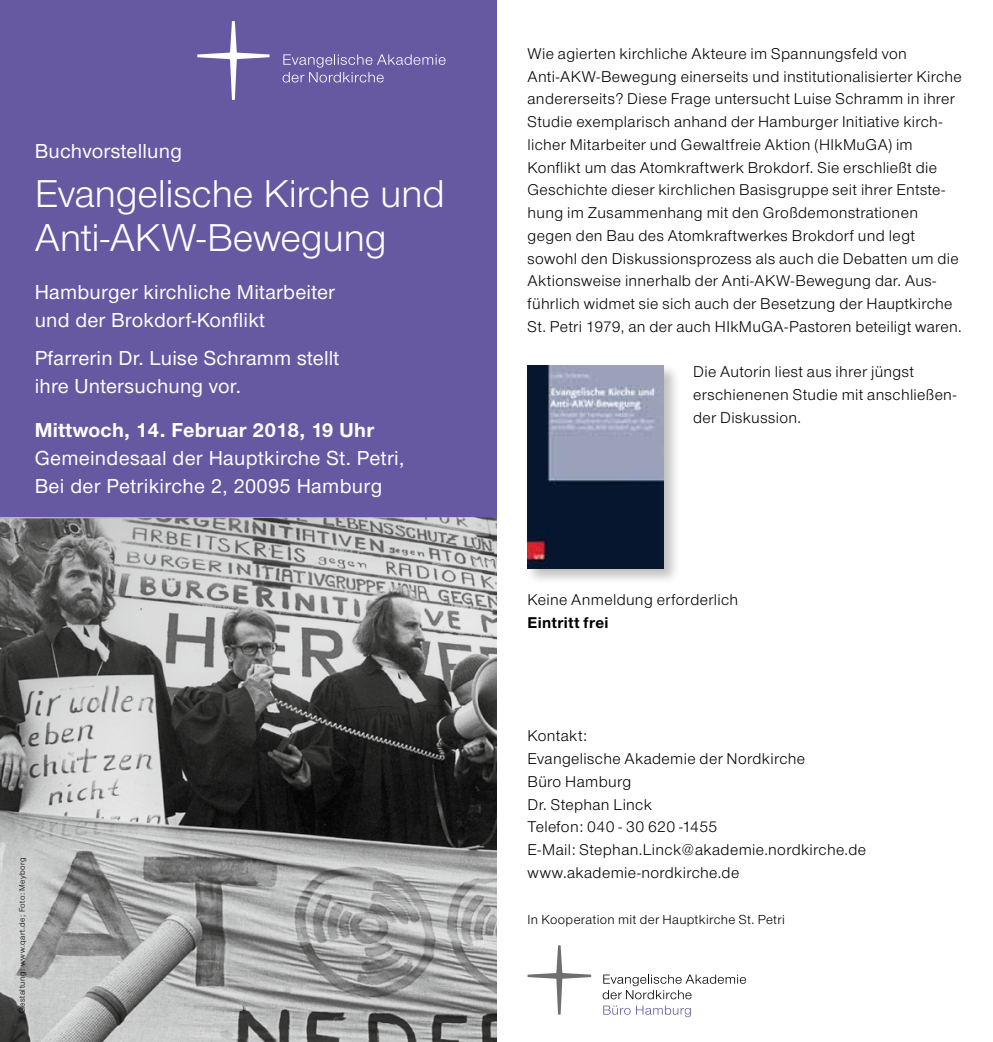
<style>
.page{position:relative;width:993px;height:1042px;background:#fff}
.page>*{position:absolute;margin:0;border:0;box-sizing:border-box;transform-origin:0 0}
.t1{font:40.25px/43.8px "Nordelbica";letter-spacing:-.01em;color:#fff}
.t2{font:500 21px/28px "Nordelbica";letter-spacing:.01em;color:#fff}
.t3{font:700 21px "Nordelbica";letter-spacing:.015em;color:#fff}
.t4{font:16.1px/22.8px "Nordelbica";letter-spacing:.025em;color:#000}
.t5{font:700 16.1px "Nordelbica";letter-spacing:.025em;color:#000}
.t6{font:13.65px "Nordelbica";letter-spacing:.03em;color:#000}
.t7{font:8.4px "Nordelbica";letter-spacing:.06em;color:#000}
</style>
<div class="page">
<div style="left:524px;top:363px;width:156px;height:222px;background:#000;opacity:.25"></div>
<img style="left:527px;top:366px;width:136px;height:202px">
<svg style="left:527px;top:945px;width:64px;height:69px"></svg>
<svg style="left:602px;top:974px;width:143px;height:25px"></svg>
<svg style="left:603px;top:1005px;width:87px;height:12px"></svg>
<div style="left:0;top:0;width:496px;height:517px;background:#6758a2"></div>
<svg style="left:197px;top:21px;width:72px;height:79px"></svg>
<svg style="left:282px;top:54px;width:163px;height:29px"></svg>
<img style="left:0;top:517px;width:496px;height:525px">
<h2 class="t2" style="left:35px;top:137px;width:149px">Buchvorstellung</h2>
<h1 class="t1" style="left:35px;top:172px;width:412px">Evangelische Kirche und<br>Anti-AKW-Bewegung</h1>
<h2 class="t2" style="left:35px;top:277px;width:302px">Hamburger kirchliche Mitarbeiter und der Brokdorf-Konflikt</h2>
<h2 class="t2" style="left:35px;top:344px;width:306px">Pfarrerin Dr. Luise Schramm stellt ihre Untersuchung vor.</h2>
<h2 class="t3" style="left:35px;top:418px;width:341px">Mittwoch, 14. Februar 2018, 19 Uhr</h2>
<h2 class="t2" style="left:35px;top:444px;width:371px">Gemeindesaal der Hauptkirche St. Petri,<br>Bei der Petrikirche 2, 20095 Hamburg</h2>
<p class="t7" style="left:17px;top:1013px;width:158px;rotate:-90deg">Gestaltung: www.qart.de; Foto: Meyborg</p>
<p class="t4" style="left:527px;top:42px;width:435px">Wie agierten kirchliche Akteure im Spannungsfeld von Anti-AKW-Bewegung einerseits und institutionalisierter Kirche andererseits? Diese Frage untersucht Luise Schramm in ihrer Studie exemplarisch anhand der Hamburger Initiative kirch&shy;licher Mitarbeiter und Gewaltfreie Aktion (HIkMuGA) im Konflikt um das Atomkraftwerk Brokdorf. Sie erschließt die Geschichte dieser kirchlichen Basisgruppe seit ihrer Entste&shy;hung im Zusammenhang mit den Großdemonstrationen gegen den Bau des Atomkraftwerkes Brokdorf und legt sowohl den Diskussionsprozess als auch die Debatten um die Aktionsweise innerhalb der Anti-AKW-Bewegung dar. Aus&shy;führlich widmet sie sich auch der Besetzung der Hauptkirche St. Petri 1979, an der auch HIkMuGA-Pastoren beteiligt waren.</p>
<p class="t4" style="left:693px;top:361px;width:265px">Die Autorin liest aus ihrer jüngst erschienenen Studie mit anschließen&shy;der Diskussion.</p>
<p class="t4" style="left:527px;top:588px;width:212px">Keine Anmeldung erforderlich</p>
<p class="t5" style="left:527px;top:613px;width:83px">Eintritt frei</p>
<p class="t4" style="left:527px;top:725px;width:340px">Kontakt:<br>Evangelische Akademie der Nordkirche<br>Büro Hamburg<br>Dr. Stephan Linck<br>Telefon: 040 - 30 620 -1455<br>E-Mail: Stephan.Linck@akademie.nordkirche.de www.akademie-nordkirche.de</p>
<p class="t6" style="left:527px;top:911px;width:259px">In Kooperation mit der Hauptkirche St. Petri</p>
</div>
